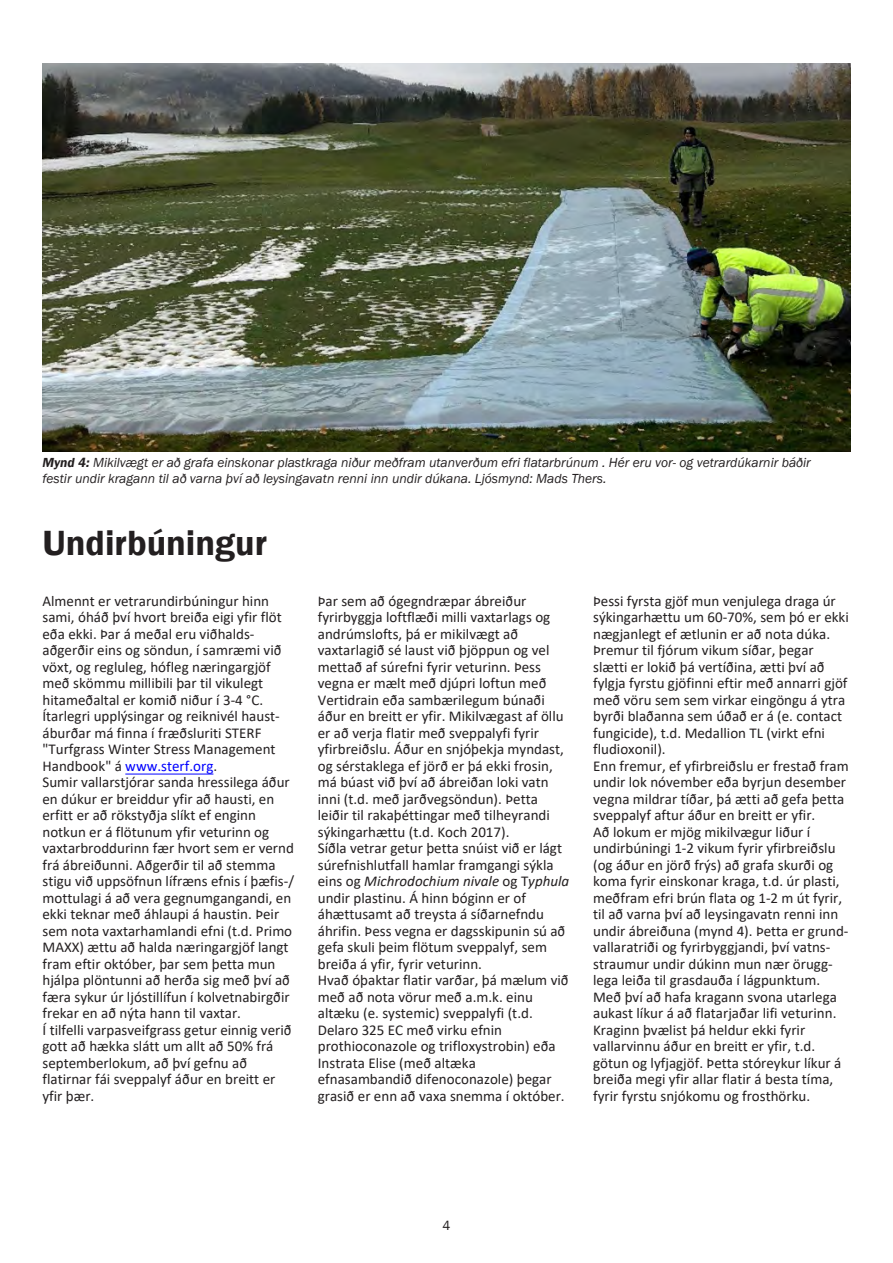
<style>
.page{position:relative;width:893px;height:1263px;background:#fff}
.page>*{position:absolute;margin:0;border:0;box-sizing:border-box;transform-origin:0 0}
.Faktatext{font:600 36px "Franklin Gothic";color:#231f20}
.Faktatext-2{font:15px/16.5px "Calibri";color:#231f20}
.Faktatext-3{font:italic 13.5px/16.2px "Franklin Gothic";color:#231f20}
.Faktatext-4{font:13.5px "Franklin Gothic";color:#231f20}
.s1{font-weight:600}
.s2{color:#00f}
.s3{font-style:italic}
</style>
<div class="page">
<img style="left:43px;top:64px;width:807px;height:387px">
<hr style="left:125px;top:773px;width:88px;height:1px;background:#00f">
<p class="Faktatext-3" style="left:43px;top:455px;width:770px"><span class="s1">Mynd 4:</span> Mikilvægt er að grafa einskonar plastkraga niður meðfram utanverðum efri flatarbrúnum . Hér eru vor- og vetrardúkarnir báðir festir undir kragann til að varna því að leysingavatn renni inn undir dúkana. Ljósmynd: Mads Thers.</p>
<p class="Faktatext" style="left:43px;top:521px;width:226px">Undirbúningur</p>
<p class="Faktatext-2" style="left:43px;top:592px;width:253px">Almennt er vetrarundirbúningur hinn sami, óháð því hvort breiða eigi yfir flöt eða ekki. Þar á meðal eru viðhalds&shy;aðgerðir eins og söndun, í samræmi við vöxt, og regluleg, hófleg næringargjöf með skömmu millibili þar til vikulegt hitameðaltal er komið niður í 3-4 °C.<br>Ítarlegri upplýsingar og reiknivél haust&shy;áburðar má finna í fræðsluriti STERF "Turfgrass Winter Stress Management Handbook" á <span class="s2">www.sterf.org</span>.<br>Sumir vallarstjórar sanda hressilega áður en dúkur er breiddur yfir að hausti, en erfitt er að rökstyðja slíkt ef enginn notkun er á flötunum yfir veturinn og vaxtarbroddurinn fær hvort sem er vernd frá ábreiðunni. Aðgerðir til að stemma stigu við uppsöfnun lífræns efnis í þæfis-/ mottulagi á að vera gegnumgangandi, en ekki teknar með áhlaupi á haustin. Þeir sem nota vaxtarhamlandi efni (t.d. Primo MAXX) ættu að halda næringargjöf langt fram eftir október, þar sem þetta mun hjálpa plöntunni að herða sig með því að færa sykur úr ljóstillífun í kolvetnabirgðir frekar en að nýta hann til vaxtar.<br>Í tilfelli varpasveifgrass getur einnig verið gott að hækka slátt um allt að 50% frá septemberlokum, að því gefnu að flatirnar fái sveppalyf áður en breitt er yfir þær.</p>
<p class="Faktatext-2" style="left:318px;top:592px;width:253px">Þar sem að ógegndræpar ábreiður fyrirbyggja loftflæði milli vaxtarlags og andrúmslofts, þá er mikilvægt að vaxtarlagið sé laust við þjöppun og vel mettað af súrefni fyrir veturinn. Þess vegna er mælt með djúpri loftun með Vertidrain eða sambærilegum búnaði áður en breitt er yfir. Mikilvægast af öllu er að verja flatir með sveppalyfi fyrir yfirbreiðslu. Áður en snjóþekja myndast, og sérstaklega ef jörð er þá ekki frosin, má búast við því að ábreiðan loki vatn inni (t.d. með jarðvegsöndun). Þetta leiðir til rakaþéttingar með tilheyrandi sýkingarhættu (t.d. Koch 2017).<br>Síðla vetrar getur þetta snúist við er lágt súrefnishlutfall hamlar framgangi sýkla eins og <span class="s3">Michrodochium nivale</span> og T<span class="s3">yphula </span>undir plastinu. Á hinn bóginn er of áhættusamt að treysta á síðarnefndu áhrifin. Þess vegna er dagsskipunin sú að gefa skuli þeim flötum sveppalyf, sem breiða á yfir, fyrir veturinn.<br>Hvað óþaktar flatir varðar, þá mælum við með að nota vörur með a.m.k. einu altæku (e. systemic) sveppalyfi (t.d.<br>Delaro 325 EC með virku efnin prothioconazole og trifloxystrobin) eða Instrata Elise (með altæka efnasambandið difenoconazole) þegar grasið er enn að vaxa snemma í október.</p>
<p class="Faktatext-2" style="left:593px;top:592px;width:257px">Þessi fyrsta gjöf mun venjulega draga úr sýkingarhættu um 60-70%, sem þó er ekki nægjanlegt ef ætlunin er að nota dúka.<br>Þremur til fjórum vikum síðar, þegar slætti er lokið þá vertíðina, ætti því að fylgja fyrstu gjöfinni eftir með annarri gjöf með vöru sem sem virkar eingöngu á ytra byrði blaðanna sem úðað er á (e. contact fungicide), t.d. Medallion TL (virkt efni fludioxonil).<br>Enn fremur, ef yfirbreiðslu er frestað fram undir lok nóvember eða byrjun desember vegna mildrar tíðar, þá ætti að gefa þetta sveppalyf aftur áður en breitt er yfir.<br>Að lokum er mjög mikilvægur liður í undirbúningi 1-2 vikum fyrir yfirbreiðslu (og áður en jörð frýs) að grafa skurði og koma fyrir einskonar kraga, t.d. úr plasti, meðfram efri brún flata og 1-2 m út fyrir, til að varna því að leysingavatn renni inn undir ábreiðuna (mynd 4). Þetta er grund&shy;vallaratriði og fyrirbyggjandi, því vatns&shy;straumur undir dúkinn mun nær örugg&shy;lega leiða til grasdauða í lágpunktum.<br>Með því að hafa kragann svona utarlega aukast líkur á að flatarjaðar lifi veturinn.<br>Kraginn þvælist þá heldur ekki fyrir vallarvinnu áður en breitt er yfir, t.d. götun og lyfjagjöf. Þetta stóreykur líkur á breiða megi yfir allar flatir á besta tíma, fyrir fyrstu snjókomu og frosthörku.</p>
<p class="Faktatext-4" style="left:442px;top:1217px;width:9px">4</p>
</div>
